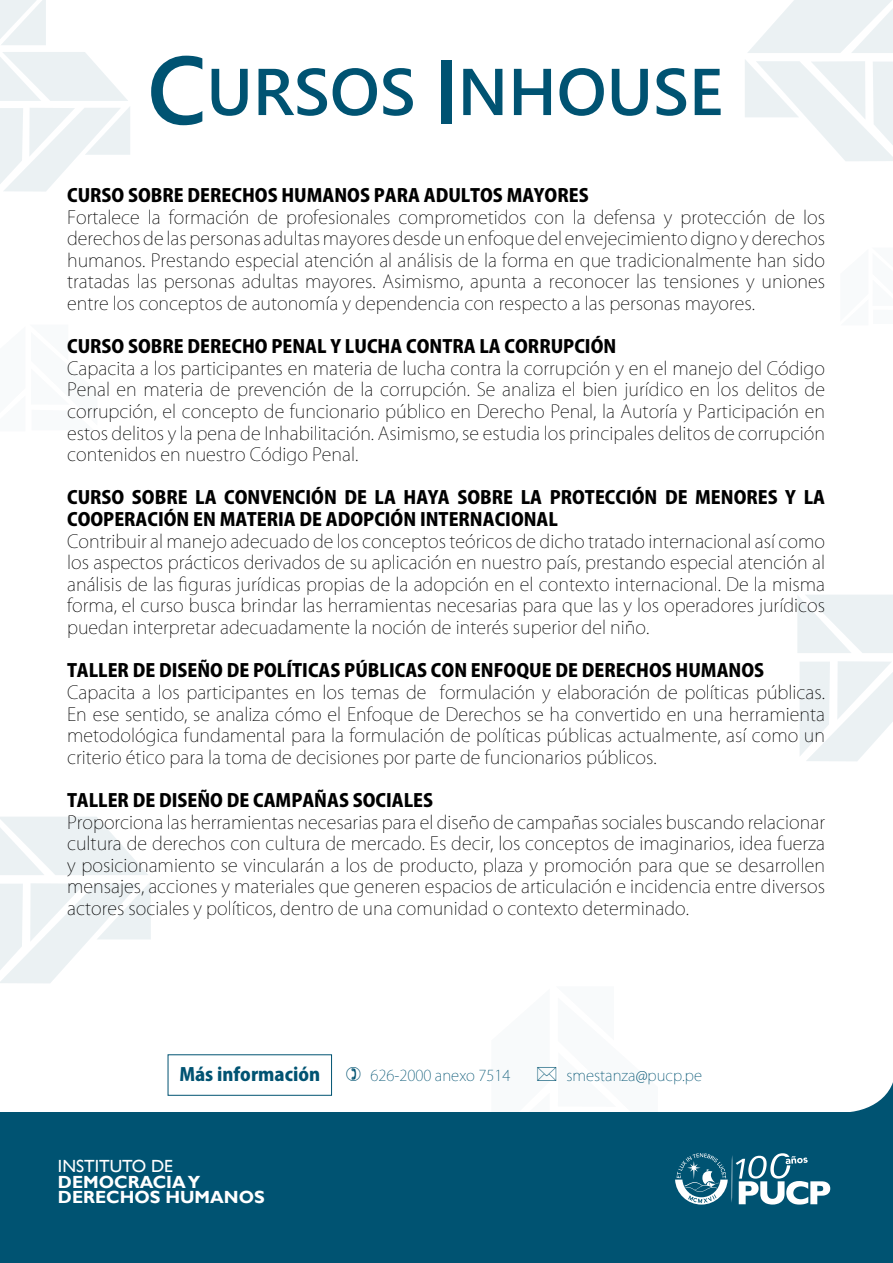
<style>
.page{position:relative;width:893px;height:1263px;background:#fff}
.page>*{position:absolute;margin:0;border:0;box-sizing:border-box;transform-origin:0 0}
.t1{font:200 18px/21.6px "Koz Go Pro";color:#000;text-align:justify}
.t2{font:800 18px/21.6px "Koz Go Pro";color:#000}
.t3{font:800 18px "Koz Go Pro";color:#005372}
.t4{font:700 17.55px/15.3px "Gill Sans";color:#fff}
.t5{font:17.55px "Gill Sans";color:#fff}
.t6{font:200 15px "Koz Go Pro";color:#005372}
</style>
<div class="page">
<svg style="left:0;top:817px;width:148px;height:58px"></svg>
<svg style="left:0;top:882px;width:151px;height:101px"></svg>
<svg style="left:850px;top:1082px;width:43px;height:30px"></svg>
<div style="left:0;top:1112px;width:893px;height:151px;background:#005372"></div>
<svg style="left:748px;top:0;width:145px;height:53px"></svg>
<svg style="left:745px;top:60px;width:148px;height:101px"></svg>
<svg style="left:0;top:0;width:46px;height:45px"></svg>
<svg style="left:0;top:52px;width:130px;height:140px"></svg>
<svg style="left:151px;top:56px;width:51px;height:69px"></svg>
<svg style="left:212px;top:69px;width:36px;height:47px"></svg>
<svg style="left:259px;top:68px;width:68px;height:48px"></svg>
<svg style="left:333px;top:68px;width:44px;height:48px"></svg>
<svg style="left:383px;top:68px;width:30px;height:48px"></svg>
<div style="left:441px;top:60px;width:11px;height:64px;background:#005372"></div>
<svg style="left:463px;top:69px;width:39px;height:46px"></svg>
<svg style="left:514px;top:69px;width:37px;height:46px"></svg>
<svg style="left:559px;top:68px;width:45px;height:48px"></svg>
<svg style="left:612px;top:69px;width:36px;height:47px"></svg>
<svg style="left:657px;top:68px;width:29px;height:48px"></svg>
<svg style="left:695px;top:69px;width:26px;height:46px"></svg>
<svg style="left:797px;top:595px;width:96px;height:58px"></svg>
<svg style="left:800px;top:661px;width:93px;height:100px"></svg>
<hr style="left:731px;top:1155px;width:1px;height:48px;background:#fff;border-radius:50%">
<svg style="left:736px;top:1153px;width:94px;height:51px"></svg>
<svg style="left:675px;top:1153px;width:53px;height:51px"></svg>
<div style="left:168px;top:1054px;width:164px;height:42px;border:1px solid #005372"></div>
<p class="t2" style="left:67px;top:186px;width:523px">CURSO SOBRE DERECHOS HUMANOS PARA ADULTOS MAYORES</p>
<p class="t1" style="left:67px;top:206px;width:759px">Fortalece la formación de profesionales comprometidos con la defensa y protección de los derechos de las personas adultas mayores desde un enfoque del envejecimiento digno y derechos humanos. Prestando especial atención al análisis de la forma en que tradicionalmente han sido tratadas las personas adultas mayores. Asimismo, apunta a reconocer las tensiones y uniones entre los conceptos de autonomía y dependencia con respecto a las personas mayores.</p>
<p class="t2" style="left:67px;top:337px;width:551px">CURSO SOBRE DERECHO PENAL Y LUCHA CONTRA LA CORRUPCIÓN</p>
<p class="t1" style="left:67px;top:357px;width:759px">Capacita a los participantes en materia de lucha contra la corrupción y en el manejo del Código Penal en materia de prevención de la corrupción. Se analiza el bien jurídico en los delitos de corrupción, el concepto de funcionario público en Derecho Penal, la Autoría y Participación en estos delitos y la pena de Inhabilitación. Asimismo, se estudia los principales delitos de corrupción contenidos en nuestro Código Penal.</p>
<p class="t2" style="left:67px;top:488px;width:759px">CURSO SOBRE LA CONVENCIÓN DE LA HAYA SOBRE LA PROTECCIÓN DE MENORES Y LA<br>COOPERACIÓN EN MATERIA DE ADOPCIÓN INTERNACIONAL</p>
<p class="t1" style="left:67px;top:530px;width:759px">Contribuir al manejo adecuado de los conceptos teóricos de dicho tratado internacional así como los aspectos prácticos derivados de su aplicación en nuestro país, prestando especial atención al análisis de las figuras jurídicas propias de la adopción en el contexto internacional. De la misma forma, el curso busca brindar las herramientas necesarias para que las y los operadores jurídicos puedan interpretar adecuadamente la noción de interés superior del niño.</p>
<p class="t2" style="left:67px;top:661px;width:699px">TALLER DE DISEÑO DE POLÍTICAS PÚBLICAS CON ENFOQUE DE DERECHOS HUMANOS</p>
<p class="t1" style="left:67px;top:681px;width:759px">Capacita a los participantes en los temas de formulación y elaboración de políticas públicas.<br>En ese sentido, se analiza cómo el Enfoque de Derechos se ha convertido en una herramienta metodológica fundamental para la formulación de políticas públicas actualmente, así como un criterio ético para la toma de decisiones por parte de funcionarios públicos.</p>
<p class="t2" style="left:67px;top:791px;width:368px">TALLER DE DISEÑO DE CAMPAÑAS SOCIALES</p>
<p class="t1" style="left:67px;top:811px;width:759px">Proporciona las herramientas necesarias para el diseño de campañas sociales buscando relacionar cultura de derechos con cultura de mercado. Es decir, los conceptos de imaginarios, idea fuerza y posicionamiento se vincularán a los de producto, plaza y promoción para que se desarrollen mensajes, acciones y materiales que generen espacios de articulación e incidencia entre diversos actores sociales y políticos, dentro de una comunidad o contexto determinado.</p>
<p class="t3" style="left:179px;top:1063px;width:142px">Más información</p>
<p class="t6" style="left:370px;top:1065px;width:142px">626-2000 anexo 7514</p>
<p class="t6" style="left:566px;top:1065px;width:137px">smestanza@pucp.pe</p>
<p class="t5" style="left:58px;top:1156px;width:117px">INSTITUTO DE</p>
<p class="t4" style="left:58px;top:1174px;width:208px">DEMOCRACIA Y<br>DERECHOS HUMANOS</p>
</div>
